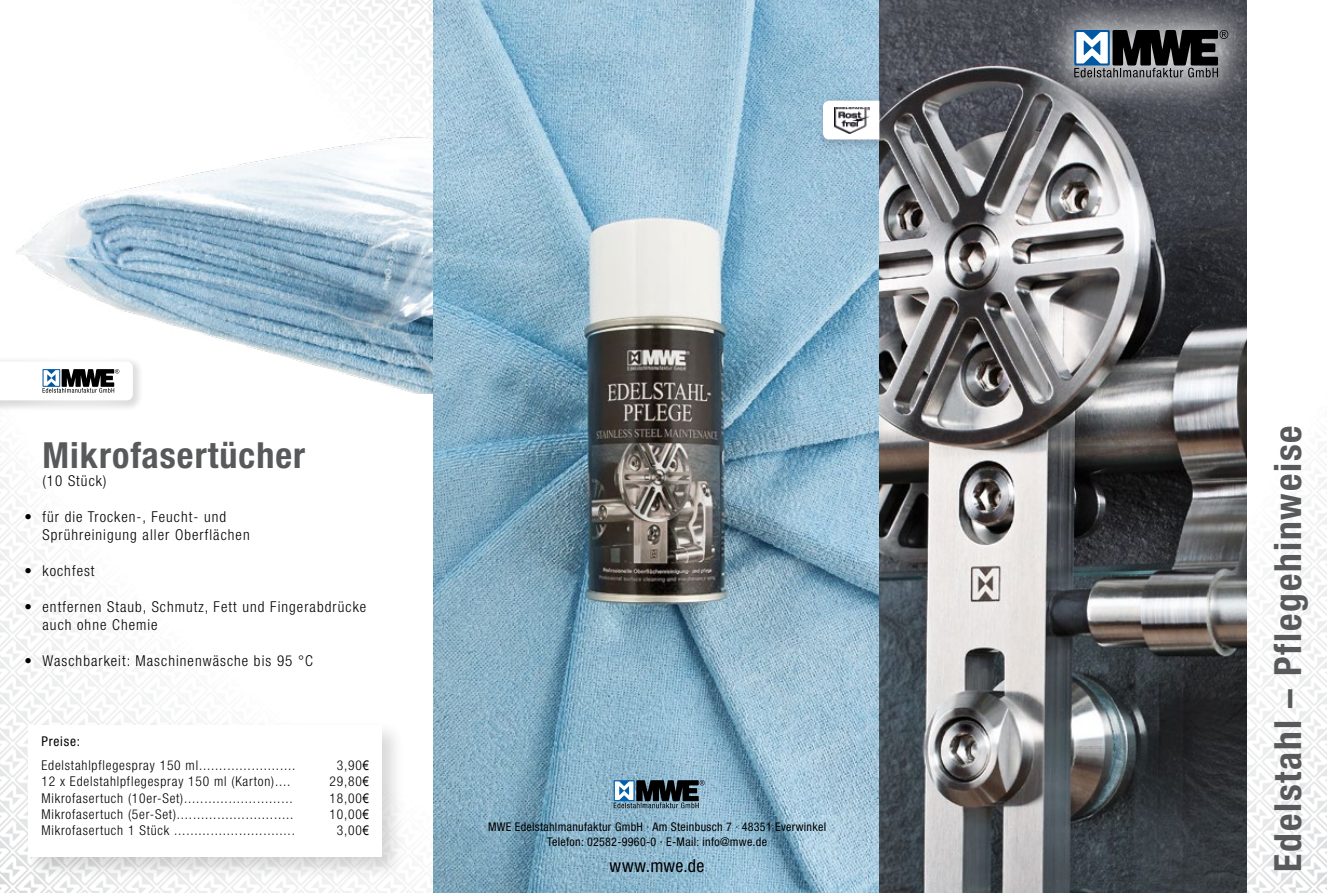
<style>
.page{position:relative;width:1327px;height:893px;background:#fff}
.page>*{position:absolute;margin:0;border:0;box-sizing:border-box;transform-origin:0 0}
.t1{font:700 condensed 37.5px "Helvetica Neue";letter-spacing:.05em;color:#58595b}
.t2{font:700 condensed 36px "Helvetica Neue";letter-spacing:.03em;color:#58595b}
.t3{font:condensed 18px "Helvetica Neue";letter-spacing:.015em;color:#000}
.t4{font:300 condensed 15px/18px "Helvetica Neue";letter-spacing:.07em;color:#000}
.t5{font:300 condensed 13.5px/16.2px "Helvetica Neue";letter-spacing:.06em;color:#000}
.t6{font:condensed 13.5px "Helvetica Neue";letter-spacing:.06em;color:#000}
.t7{font:condensed 12px/15px "Helvetica Neue";letter-spacing:.025em;color:#000;text-align:center}
.s1{font-family:"Arial Narrow";font-weight:400;font-stretch:normal}
</style>
<div class="page">
<img style="left:0;top:0;width:434px;height:893px">
<img style="left:4px;top:117px;width:430px;height:276px">
<img style="left:434px;top:0;width:893px;height:893px">
<svg style="left:879px;top:0;width:367px;height:893px;background:#6e6e70"></svg>
<div style="left:817px;top:95px;width:74px;height:57px;background:#000;opacity:.15"></div>
<svg style="left:823px;top:101px;width:56px;height:38px"></svg>
<img style="left:834px;top:108px;width:35px;height:26px">
<div style="left:1034px;top:0;width:232px;height:117px;background:#fff;opacity:.75"></div>
<svg style="left:1074px;top:30px;width:154px;height:47px;background:#545b61"></svg>
<div style="left:3px;top:329px;width:154px;height:104px;background:#fff"></div>
<svg style="left:0;top:361px;width:133px;height:39px"></svg>
<svg style="left:613px;top:780px;width:92px;height:28px;background:#4c616e"></svg>
<div style="left:23px;top:720px;width:382px;height:160px;background:#000;opacity:.16"></div>
<div style="left:29px;top:725px;width:353px;height:132px;background:#fff"></div>
<p class="t4" style="left:24px;top:508px;width:9px">•</p>
<p class="t4" style="left:24px;top:562px;width:9px">•</p>
<p class="t4" style="left:24px;top:598px;width:9px">•</p>
<p class="t4" style="left:24px;top:652px;width:9px">•</p>
<h2 class="t2" style="left:43px;top:433px;width:264px">Mikrofasertücher</h2>
<p class="t4" style="left:43px;top:472px;width:65px">(10 Stück)</p>
<p class="t4" style="left:43px;top:508px;width:209px">für die Trocken-, Feucht- und<br>Sprühreinigung aller Oberflächen</p>
<p class="t4" style="left:43px;top:562px;width:54px">kochfest</p>
<p class="t4" style="left:43px;top:598px;width:325px">entfernen Staub, Schmutz, Fett und Fingerabdrücke auch ohne Chemie</p>
<p class="t4" style="left:43px;top:652px;width:272px">Waschbarkeit: Maschinenwäsche bis 95 °C</p>
<p class="t6" style="left:41px;top:733px;width:40px">Preise:</p>
<p class="t5" style="left:41px;top:757px;width:255px">Edelstahlpflegespray 150 ml........................<br>12 x Edelstahlpflegespray 150 ml (Karton)....<br>Mikrofasertuch (10er-Set)...........................<br>Mikrofasertuch (5er-Set).............................<br>Mikrofasertuch 1 Stück ..............................</p>
<p class="t5" style="left:329px;top:757px;width:41px;text-align:center">3,90<span class="s1">€<br></span>29,80<span class="s1">€<br></span>18,00<span class="s1">€<br></span>10,00<span class="s1">€<br></span>3,00<span class="s1">€</span></p>
<p class="t7" style="left:488px;top:819px;width:340px">MWE Edelstahlmanufaktur GmbH · Am Steinbusch 7 · 48351 Everwinkel<br>Telefon: 02582-9960-0 · E-Mail: info@mwe.de</p>
<h3 class="t3" style="left:609px;top:855px;width:96px">www.mwe.de</h3>
<h1 class="t1" style="left:1265px;top:872px;width:448px;rotate:-90deg">Edelstahl – Pflegehinweise</h1>
</div>
